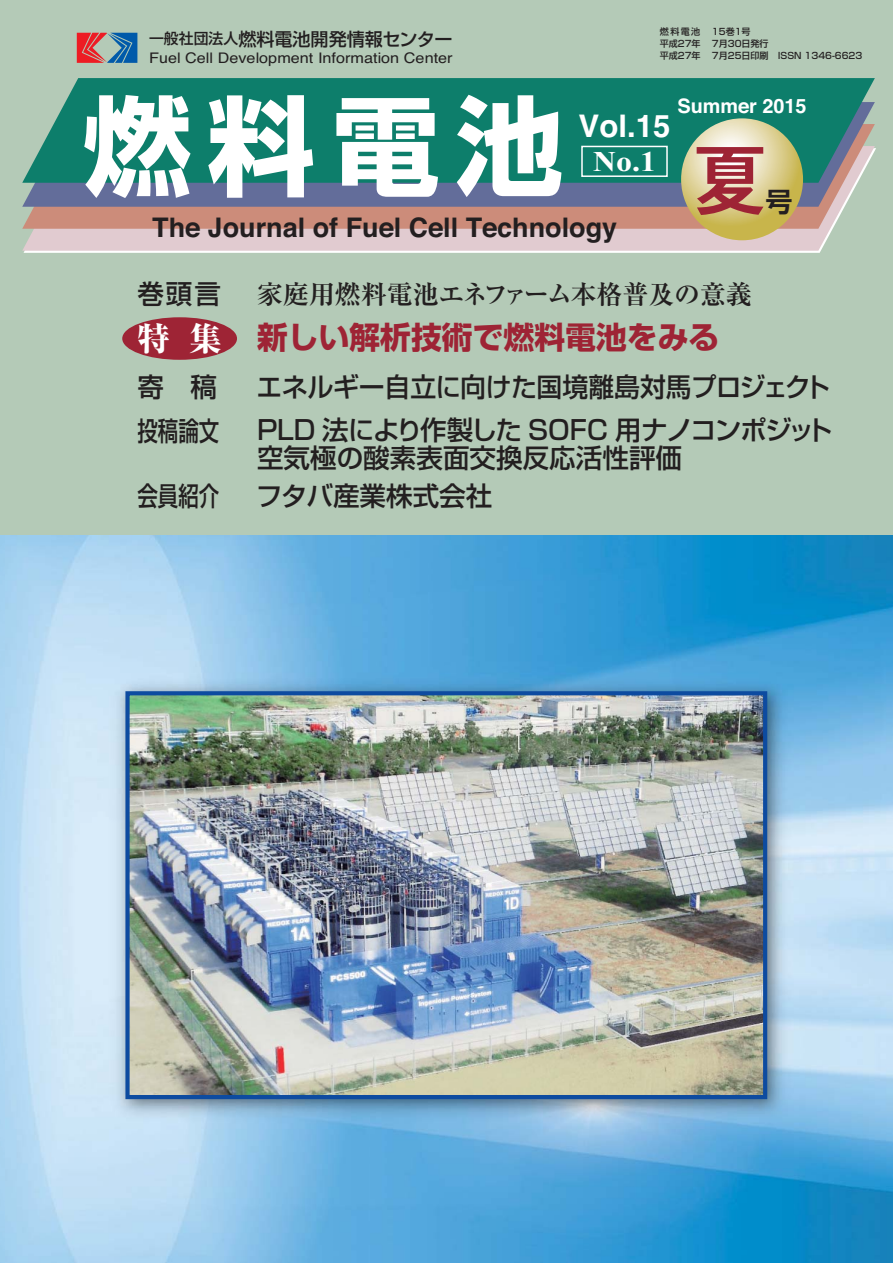
<style>
.page{position:relative;width:893px;height:1263px;background:#b4cab7}
.page>*{position:absolute;margin:0;border:0;box-sizing:border-box;transform-origin:0 0}
.t1{font:108px "Shin Go Pro Bold 90 msp RKSJ H";color:#fff}
.t2{font:79.65px "Mi Go MB1 Std De Bold 90 msp RKSJ H";color:#9e2435}
.t3{font:33px "Ryumin Pro Heavy 90 msp RKSJ H";color:#fff}
.t4{font:700 31.2px "Helvetica";color:#fff}
.t5{font:30.75px "Shin Go Pro Bold 90 msp RKSJ H";color:#9e2435}
.t6{font:700 28.65px "Times New Roman";color:#fff;scale:1.11 1}
.t7{font:27.15px "Shin Go Pro De Bold 90 msp RKSJ H";color:#231f20}
.t8{font:700 27px "Helvetica";color:#231f20}
.t9{font:26.55px/27.6px "Shin Go Pro Medium 90 msp RKSJ H";color:#231f20}
.t10{font:26.55px "Shin Go Pro Medium 90 msp RKSJ H";color:#231f20;scale:.77 1}
.t11{font:26.1px "Ryumin Pro Bold 90 msp RKSJ H";letter-spacing:-.015em;color:#231f20}
.t12{font:700 19.8px "Helvetica";color:#fff}
.t13{font:18px "Shin Go Pro Medium 90 msp RKSJ H";color:#231f20}
.t14{font:14.7px "Helvetica";color:#231f20;scale:1.11 1}
.t15{font:9px/11.9px "Shin Go Pro Medium 90 msp RKSJ H";color:#231f20}
.s1{font-size:14.85px}
</style>
<div class="page">
<img style="left:0;top:536px;width:893px;height:727px">
<svg style="left:24px;top:148px;width:852px;height:105px;background:#f0f4f1"></svg>
<svg style="left:22px;top:229px;width:853px;height:22px;background:#decbce"></svg>
<svg style="left:22px;top:207px;width:853px;height:22px;background:#cb9180"></svg>
<svg style="left:22px;top:183px;width:853px;height:24px;background:#6b739b"></svg>
<svg style="left:22px;top:78px;width:853px;height:105px;background:#198170"></svg>
<svg style="left:681px;top:118px;width:122px;height:122px;background:#ded39a"></svg>
<svg style="left:77px;top:33px;width:60px;height:30px"></svg>
<div style="left:581px;top:146px;width:87px;height:31px;border:2px solid #fff"></div>
<div style="left:122px;top:317px;width:115px;height:43px;background:#9e2435;border-radius:50%"></div>
<img style="left:6px;top:535px;width:887px;height:1px">
<img style="left:130px;top:696px;width:632px;height:398px">
<div style="left:125px;top:691px;width:642px;height:408px;border:4px solid #0d4ba0"></div>
<p class="t13" style="left:149px;top:32px;width:305px"><span class="s1">一般社団法人</span>燃料電池開発情報センター</p>
<p class="t14" style="left:149px;top:52px;width:275px">Fuel Cell Development Information Center</p>
<h1 class="t1" style="left:83px;top:106px;width:482px">燃料電池</h1>
<p class="t15" style="left:660px;top:27px;width:204px;text-indent:52px">15巻1号<br>平成27年 7月30日発行<br>平成27年 7月25日印刷　ISSN 1346-6623</p>
<p class="t15" style="left:660px;top:27px;width:42px">燃料電池</p>
<p class="t4" style="left:579px;top:115px;width:93px">Vol.15</p>
<p class="t6" style="left:593px;top:144px;width:58px">No.1</p>
<p class="t12" style="left:677px;top:98px;width:131px">Summer 2015</p>
<h2 class="t2" style="left:690px;top:150px;width:81px">夏</h2>
<p class="t7" style="left:765px;top:192px;width:29px">号</p>
<p class="t8" style="left:152px;top:218px;width:466px">The Journal of Fuel Cell Technology</p>
<p class="t9" style="left:137px;top:283px;width:85px">巻頭言</p>
<p class="t3" style="left:137px;top:326px;width:86px">特 集</p>
<p class="t11" style="left:257px;top:284px;width:496px">家庭用燃料電池エネファーム本格普及の意義</p>
<p class="t5" style="left:257px;top:326px;width:464px">新しい解析技術で燃料電池をみる</p>
<p class="t9" style="left:137px;top:377px;width:81px">寄　稿</p>
<p class="t9" style="left:257px;top:377px;width:575px">エネルギー自立に向けた国境離島対馬プロジェクト</p>
<p class="t10" style="left:137px;top:421px;width:108px">投稿論文</p>
<p class="t9" style="left:257px;top:420px;width:577px">PLD 法により作製した SOFC 用ナノコンポジット空気極の酸素表面交換反応活性評価</p>
<p class="t10" style="left:137px;top:486px;width:108px">会員紹介</p>
<p class="t9" style="left:256px;top:486px;width:238px">フタバ産業株式会社</p>
</div>
